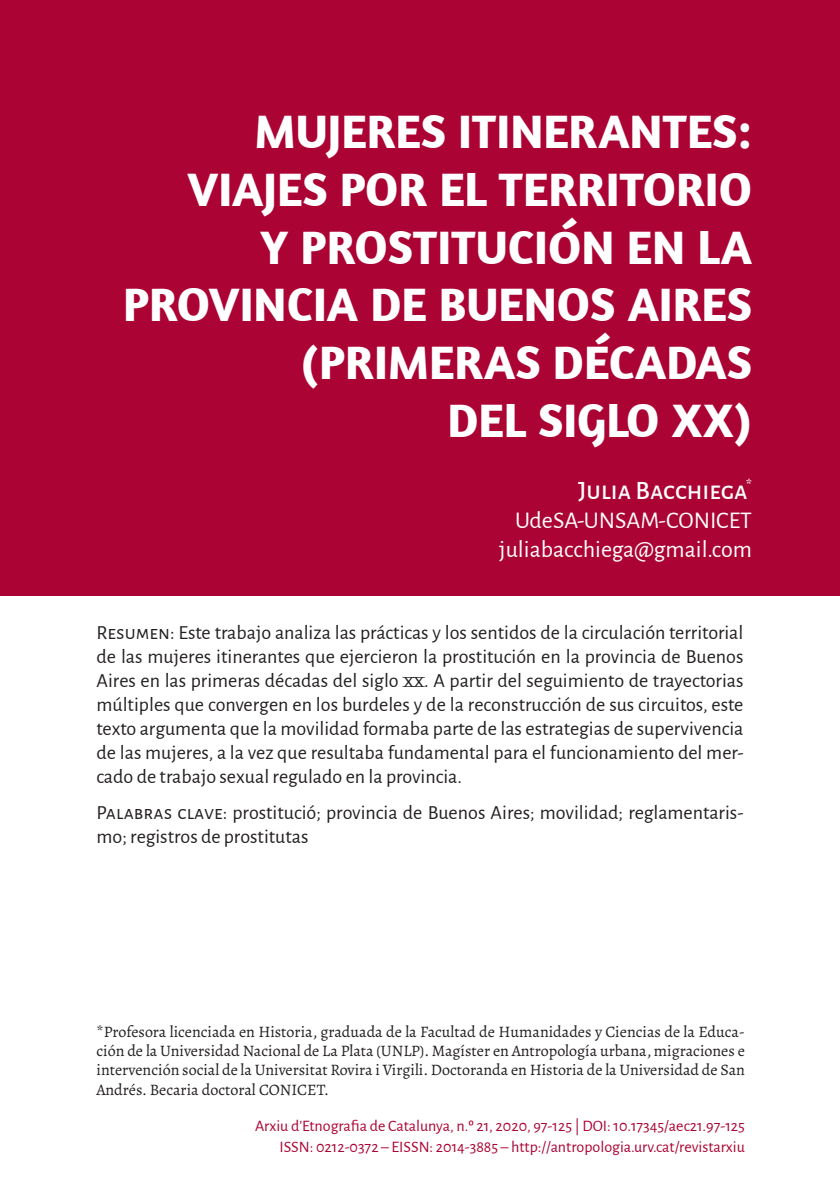
<style>
.page{position:relative;width:840px;height:1191px;background:#fff}
.page>*{position:absolute;margin:0;border:0;box-sizing:border-box;transform-origin:0 0}
.t1{font:700 48px/57.6px "Amaranth";color:#fff;text-align:right}
.t2{font:500 26px "Alegreya Sans SC";color:#fff}
.t3{font:24px/28.8px "Alegreya Sans";color:#fff;text-align:right}
.t4{font:20px/24px "Alegreya Sans";color:#231f20;text-align:justify}
.t5{font:16px/19.2px "Alegreya";color:#231f20;text-align:justify}
.t6{font:16px/20px "Alegreya Sans";color:#ab0333;text-align:right}
</style>
<div class="page">
<div style="left:0;top:0;width:839px;height:595px;background:#ab0333"></div>
<h1 class="t1" style="left:123px;top:102px;width:630px">MUJERES ITINERANTES:<br>VIAJES POR EL TERRITORIO<br>Y PROSTITUCIÓN EN LA<br>PROVINCIA DE BUENOS AIRES (PRIMERAS DÉCADAS<br>DEL SIGLO XX)</h1>
<h2 class="t2" style="left:578px;top:472px;width:175px">Julia Bacchiega<sup>*</sup></h2>
<p class="t3" style="left:499px;top:504px;width:254px">UdeSA-UNSAM-CONICET juliabacchiega@gmail.com</p>
<p class="t4" style="left:96px;top:619px;width:648px">Resumen: Este trabajo analiza las prácticas y los sentidos de la circulación territorial de las mujeres itinerantes que ejercieron la prostitución en la provincia de Buenos Aires en las primeras décadas del siglo xx. A partir del seguimiento de trayectorias múltiples que convergen en los burdeles y de la reconstrucción de sus circuitos, este texto argumenta que la movilidad formaba parte de las estrategias de supervivencia de las mujeres, a la vez que resultaba fundamental para el funcionamiento del mer&shy;cado de trabajo sexual regulado en la provincia.</p>
<p class="t4" style="left:96px;top:799px;width:648px">Palabras clave: prostitució; provincia de Buenos Aires; movilidad; reglamentaris&shy;mo; registros de prostitutas</p>
<p class="t5" style="left:96px;top:1022px;width:649px">*Profesora licenciada en Historia, graduada de la Facultad de Humanidades y Ciencias de la Educa&shy;ción de la Universidad Nacional de La Plata (UNLP). Magíster en Antropología urbana, migraciones e intervención social de la Universitat Rovira i Virgili. Doctoranda en Historia de la Universidad de San Andrés. Becaria doctoral CONICET.</p>
<p class="t6" style="left:255px;top:1115px;width:491px">Arxiu d’Etnografia de Catalunya, n.º 21, 2020, 97-125 | DOI: 10.17345/aec21.97-125<br>ISSN: 0212-0372 – EISSN: 2014-3885 – http://antropologia.urv.cat/revistarxiu</p>
</div>
